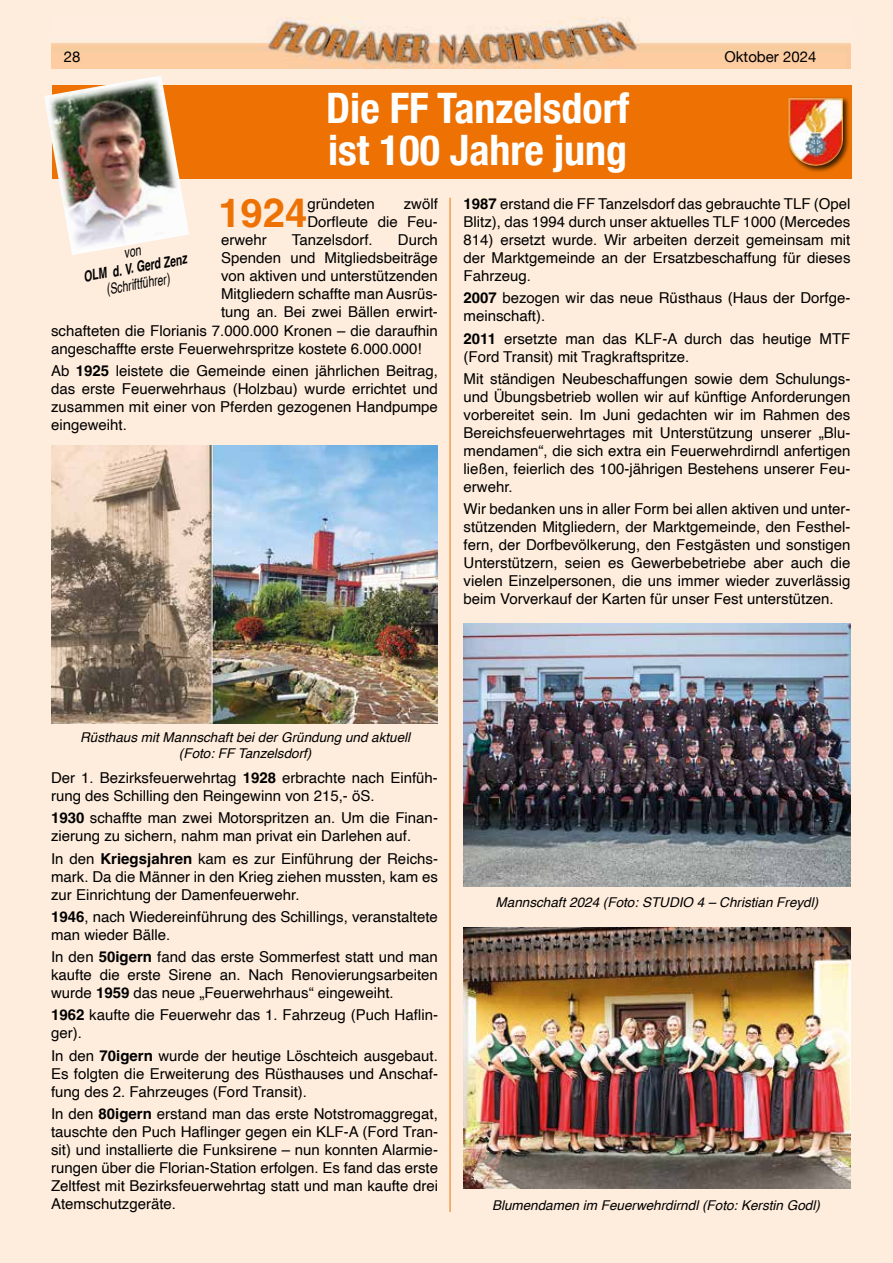
<style>
.page{position:relative;width:893px;height:1263px;background:#feecdc}
.page>*{position:absolute;margin:0;border:0;box-sizing:border-box;transform-origin:0 0}
.t1{font:700 condensed 42px/42px "Helvetica Neue";color:#fff}
.t2{font:700 40.05px "Helvetica";color:#ee7203}
.t3{font:15px/18px "Helvetica";color:#000;text-align:justify}
.t4{font:italic 700 15px "Helvetica";color:#000;scale:.7 1}
.t5{font:italic 15px "Helvetica";color:#000;scale:.7 1}
.t6{font:15px "Helvetica Neue";color:#000}
.t7{font:italic 13.5px/16.5px "Helvetica";color:#000;text-align:center}
.s1{font-weight:700}
</style>
<div class="page">
<img style="left:51px;top:17px;width:799px;height:51px">
<hr style="left:450px;top:198px;width:1px;height:1014px;background:#ee7203">
<div style="left:52px;top:85px;width:800px;height:93px;background:#ee7203"></div>
<img style="left:44px;top:75px;width:145px;height:180px">
<div style="left:787px;top:97px;width:64px;height:76px;background:#000;opacity:.75"></div>
<img style="left:788px;top:98px;width:55px;height:68px">
<img style="left:51px;top:445px;width:387px;height:279px">
<img style="left:463px;top:623px;width:387px;height:264px">
<img style="left:463px;top:927px;width:387px;height:262px">
<svg style="left:125px;top:247px;width:17px;height:8px"></svg>
<p class="t6" style="left:64px;top:46px;width:18px">28</p>
<p class="t6" style="left:724px;top:46px;width:93px">Oktober 2024</p>
<h1 class="t1" style="left:326px;top:84px;width:305px">Die FF Tanzelsdorf ist 100 Jahre jung</h1>
<p class="t3" style="left:307px;top:195px;width:132px;text-align:right">zwölf<br>Dorfleute die Feu-</p>
<h2 class="t2" style="left:218px;top:189px;width:90px">1924</h2>
<p class="t3" style="left:307px;top:195px;width:69px">gründeten</p>
<p class="t3" style="left:221px;top:231px;width:47px">erwehr</p>
<p class="t3" style="left:292px;top:231px;width:82px">Tanzelsdorf.</p>
<p class="t3" style="left:398px;top:231px;width:42px">Durch</p>
<p class="t3" style="left:221px;top:249px;width:218px">Spenden und Mitgliedsbeiträge</p>
<p class="t3" style="left:221px;top:267px;width:218px">von aktiven und unterstützenden</p>
<p class="t3" style="left:221px;top:285px;width:218px">Mitgliedern schaffte man Ausrüs-</p>
<p class="t3" style="left:221px;top:303px;width:218px">tung an. Bei zwei Bällen erwirt-</p>
<p class="t3" style="left:51px;top:322px;width:388px">schafteten die Florianis 7.000.000 Kronen – die daraufhin</p>
<p class="t3" style="left:51px;top:340px;width:372px">angeschaffte erste Feuerwehrspritze kostete 6.000.000!</p>
<p class="t3" style="left:51px;top:362px;width:388px">Ab <span class="s1">1925</span> leistete die Gemeinde einen jährlichen Beitrag, das erste Feuerwehrhaus (Holzbau) wurde errichtet und zusammen mit einer von Pferden gezogenen Handpumpe eingeweiht.</p>
<p class="t4" style="left:82px;top:267px;width:151px;rotate:-10deg">OLM d. V. Gerd Zenz</p>
<p class="t5" style="left:104px;top:278px;width:93px;rotate:-10deg">(Schriftführer)</p>
<p class="t3" style="left:463px;top:195px;width:388px"><span class="s1">1987</span> erstand die FF Tanzelsdorf das gebrauchte TLF (Opel Blitz), das 1994 durch unser aktuelles TLF 1000 (Mercedes 814) ersetzt wurde. Wir arbeiten derzeit gemeinsam mit der Marktgemeinde an der Ersatzbeschaffung für dieses Fahrzeug.</p>
<p class="t3" style="left:463px;top:289px;width:388px"><span class="s1">2007</span> bezogen wir das neue Rüsthaus (Haus der Dorfge&shy;meinschaft).</p>
<p class="t3" style="left:463px;top:330px;width:388px"><span class="s1">2011</span> ersetzte man das KLF-A durch das heutige MTF (Ford Transit) mit Tragkraftspritze.</p>
<p class="t3" style="left:463px;top:370px;width:388px">Mit ständigen Neubeschaffungen sowie dem Schulungs&shy;und Übungsbetrieb wollen wir auf künftige Anforderungen vorbereitet sein. Im Juni gedachten wir im Rahmen des Bereichsfeuerwehrtages mit Unterstützung unserer „Blu&shy;mendamen“, die sich extra ein Feuerwehrdirndl anfertigen ließen, feierlich des 100-jährigen Bestehens unserer Feu&shy;erwehr.</p>
<p class="t3" style="left:463px;top:500px;width:388px">Wir bedanken uns in aller Form bei allen aktiven und unter&shy;stützenden Mitgliedern, der Marktgemeinde, den Festhel&shy;fern, der Dorfbevölkerung, den Festgästen und sonstigen Unterstützern, seien es Gewerbebetriebe aber auch die vielen Einzelpersonen, die uns immer wieder zuverlässig beim Vorverkauf der Karten für unser Fest unterstützen.</p>
<p class="t7" style="left:80px;top:729px;width:332px">Rüsthaus mit Mannschaft bei der Gründung und aktuell (Foto: FF Tanzelsdorf)</p>
<p class="t3" style="left:51px;top:769px;width:388px">Der 1. Bezirksfeuerwehrtag <span class="s1">1928</span> erbrachte nach Einfüh&shy;rung des Schilling den Reingewinn von 215,- öS.</p>
<p class="t3" style="left:51px;top:809px;width:388px"><span class="s1">1930</span> schaffte man zwei Motorspritzen an. Um die Finan&shy;zierung zu sichern, nahm man privat ein Darlehen auf.</p>
<p class="t3" style="left:51px;top:850px;width:388px">In den <span class="s1">Kriegsjahren</span> kam es zur Einführung der Reichs&shy;mark. Da die Männer in den Krieg ziehen mussten, kam es zur Einrichtung der Damenfeuerwehr.</p>
<p class="t3" style="left:51px;top:908px;width:388px"><span class="s1">1946</span>, nach Wiedereinführung des Schillings, veranstaltete man wieder Bälle.</p>
<p class="t3" style="left:51px;top:948px;width:388px">In den <span class="s1">50igern</span> fand das erste Sommerfest statt und man kaufte die erste Sirene an. Nach Renovierungsarbeiten wurde <span class="s1">1959</span> das neue „Feuerwehrhaus“ eingeweiht.</p>
<p class="t3" style="left:51px;top:1006px;width:388px"><span class="s1">1962</span> kaufte die Feuerwehr das 1. Fahrzeug (Puch Haflin&shy;ger).</p>
<p class="t3" style="left:51px;top:1047px;width:388px">In den <span class="s1">70igern</span> wurde der heutige Löschteich ausgebaut.<br>Es folgten die Erweiterung des Rüsthauses und Anschaf&shy;fung des 2. Fahrzeuges (Ford Transit).</p>
<p class="t3" style="left:51px;top:1105px;width:388px">In den <span class="s1">80igern</span> erstand man das erste Notstromaggregat, tauschte den Puch Haflinger gegen ein KLF-A (Ford Tran&shy;sit) und installierte die Funksirene – nun konnten Alarmie&shy;rungen über die Florian-Station erfolgen. Es fand das erste Zeltfest mit Bezirksfeuerwehrtag statt und man kaufte drei Atemschutzgeräte.</p>
<p class="t7" style="left:496px;top:895px;width:324px">Mannschaft 2024 (Foto: STUDIO 4 – Christian Freydl)</p>
<p class="t7" style="left:492px;top:1198px;width:329px">Blumendamen im Feuerwehrdirndl (Foto: Kerstin Godl)</p>
</div>
